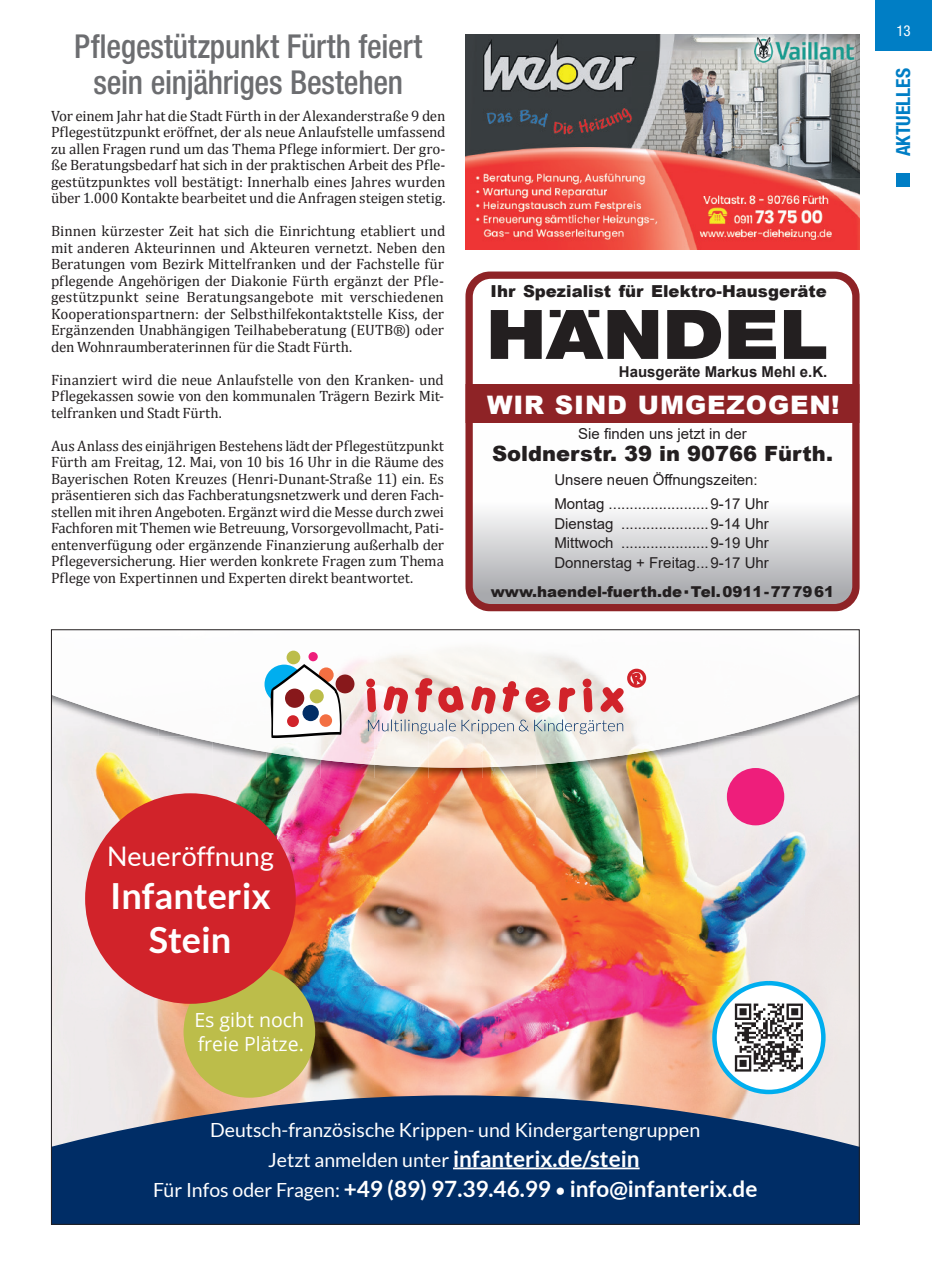
<style>
.page{position:relative;width:932px;height:1263px;background:#fff}
.page>*{position:absolute;margin:0;border:0;box-sizing:border-box;transform-origin:0 0}
.t1{font:700 36px/43.2px "Lato";color:#fff;text-align:center}
.HEADLINE{font:500 condensed 33px/36px "Helvetica Neue LT Std";letter-spacing:-.005em;color:#6c6d70;text-align:center;scale:.96 1}
.t2{font:27px "Lato";color:#fff}
.t3{font:900 25.5px "Arial";letter-spacing:.035em;color:#fff}
.t4{font:700 22.5px/30px "Lato";color:#fff;text-align:center}
.t5{font:900 21px "Arial";color:#231f20}
.t6{font:19.5px "Lato";color:#fff}
.t7{font:19.5px/24px "Open Sans";color:#fff}
.t8{font:700 condensed 19.5px "Helvetica Neue LT Std";color:#007ec5}
.t9{font:900 16.5px "Arial";color:#231f20}
.FLIESSTEXT{font:15px/16.5px "Cambria";letter-spacing:-.005em;color:#231f20;text-align:justify}
.t10{font:15px/19.5px "Arial";color:#231f20}
.t11{font:900 15px "Arial";color:#231f20}
.t12{font:700 15px "Arial";color:#231f20}
.t13{font:condensed 15px "Helvetica Neue LT Std";color:#fff}
.s1{font-weight:400;font-size:19.5px}
</style>
<div class="page">
<div style="left:874px;top:0;width:57px;height:51px;background:#007ec5"></div>
<div style="left:896px;top:173px;width:13px;height:14px;background:#007ec5"></div>
<svg style="left:469px;top:390px;width:387px;height:218px"></svg>
<div style="left:465px;top:271px;width:394px;height:340px;border:8px solid #8e2326;border-radius:22px"></div>
<svg style="left:490px;top:310px;width:168px;height:49px"></svg>
<svg style="left:667px;top:310px;width:53px;height:49px"></svg>
<svg style="left:728px;top:310px;width:47px;height:49px;background:#4a4748"></svg>
<svg style="left:784px;top:310px;width:41px;height:49px"></svg>
<div style="left:465px;top:385px;width:394px;height:38px;background:#8e2326"></div>
<img style="left:53px;top:778px;width:804px;height:317px">
<img style="left:53px;top:713px;width:52px;height:65px">
<img style="left:105px;top:722px;width:54px;height:56px">
<img style="left:212px;top:752px;width:54px;height:26px">
<img style="left:266px;top:760px;width:54px;height:18px">
<img style="left:320px;top:765px;width:54px;height:13px">
<img style="left:374px;top:768px;width:54px;height:10px">
<img style="left:428px;top:768px;width:54px;height:10px">
<img style="left:482px;top:768px;width:54px;height:10px">
<img style="left:536px;top:765px;width:54px;height:13px">
<img style="left:590px;top:760px;width:53px;height:18px">
<img style="left:643px;top:752px;width:54px;height:26px">
<div style="left:697px;top:736px;width:160px;height:42px;background:#f0eced"></div>
<img style="left:269px;top:647px;width:370px;height:28px">
<img style="left:53px;top:695px;width:51px;height:18px">
<img style="left:105px;top:675px;width:700px;height:47px">
<img style="left:805px;top:695px;width:52px;height:18px">
<img style="left:132px;top:721px;width:27px;height:8px">
<img style="left:159px;top:721px;width:53px;height:21px">
<img style="left:212px;top:721px;width:54px;height:31px">
<img style="left:266px;top:721px;width:54px;height:39px">
<img style="left:320px;top:721px;width:54px;height:44px">
<img style="left:374px;top:734px;width:162px;height:34px">
<img style="left:536px;top:734px;width:54px;height:31px">
<img style="left:590px;top:734px;width:54px;height:26px">
<img style="left:643px;top:721px;width:54px;height:31px">
<img style="left:697px;top:721px;width:54px;height:21px">
<img style="left:751px;top:721px;width:27px;height:8px">
<svg style="left:53px;top:1095px;width:804px;height:128px;background:#204373"></svg>
<div style="left:308px;top:652px;width:9px;height:9px;background:#ee1e7b;border-radius:50%"></div>
<div style="left:335px;top:674px;width:19px;height:19px;background:#88181b;border-radius:50%"></div>
<svg style="left:264px;top:665px;width:40px;height:39px"></svg>
<div style="left:286px;top:651px;width:14px;height:13px;background:#bcbd4a;border-radius:50%"></div>
<svg style="left:270px;top:664px;width:71px;height:75px"></svg>
<svg style="left:366px;top:669px;width:280px;height:65px"></svg>
<div style="left:183px;top:966px;width:132px;height:132px;background:#bcbd4a;border-radius:50%"></div>
<div style="left:726px;top:768px;width:58px;height:57px;background:#ee1e7b;border-radius:50%"></div>
<div style="left:85px;top:793px;width:211px;height:211px;background:#d1232a;border-radius:50%"></div>
<hr style="left:453px;top:1167px;width:186px;height:2px;background:#fff">
<svg style="left:712px;top:981px;width:113px;height:113px"></svg>
<svg style="left:734px;top:1003px;width:68px;height:68px"></svg>
<img style="left:465px;top:34px;width:394px;height:216px">
<p class="HEADLINE" style="left:74px;top:27px;width:364px">Pflegestützpunkt Fürth feiert sein einjähriges Bestehen</p>
<p class="FLIESSTEXT" style="left:51px;top:107px;width:396px">Vor einem Jahr hat die Stadt Fürth in der Alexanderstraße 9 den Pflegestützpunkt eröffnet, der als neue Anlaufstelle umfassend zu allen Fragen rund um das Thema Pflege informiert. Der gro&shy;ße Beratungsbedarf hat sich in der praktischen Arbeit des Pfle&shy;gestützpunktes voll bestätigt: Innerhalb eines Jahres wurden über 1.000 Kontakte bearbeitet und die Anfragen steigen stetig.</p>
<p class="FLIESSTEXT" style="left:51px;top:223px;width:396px">Binnen kürzester Zeit hat sich die Einrichtung etabliert und mit anderen Akteurinnen und Akteuren vernetzt. Neben den Beratungen vom Bezirk Mittelfranken und der Fachstelle für pflegende Angehörigen der Diakonie Fürth ergänzt der Pfle&shy;gestützpunkt seine Beratungsangebote mit verschiedenen Kooperationspartnern: der Selbsthilfekontaktstelle Kiss, der Ergänzenden Unabhängigen Teilhabeberatung (EUTB®) oder den Wohnraumberaterinnen für die Stadt Fürth.</p>
<p class="FLIESSTEXT" style="left:51px;top:371px;width:394px">Finanziert wird die neue Anlaufstelle von den Kranken- und Pflegekassen sowie von den kommunalen Trägern Bezirk Mit&shy;telfranken und Stadt Fürth.</p>
<p class="FLIESSTEXT" style="left:51px;top:437px;width:394px">Aus Anlass des einjährigen Bestehens lädt der Pflegestützpunkt Fürth am Freitag, 12. Mai, von 10 bis 16 Uhr in die Räume des Bayerischen Roten Kreuzes (Henri-Dunant-Straße 11) ein. Es präsentieren sich das Fachberatungsnetzwerk und deren Fach&shy;stellen mit ihren Angeboten. Ergänzt wird die Messe durch zwei Fachforen mit Themen wie Betreuung, Vorsorgevollmacht, Pati&shy;entenverfügung oder ergänzende Finanzierung außerhalb der Pflegeversicherung. Hier werden konkrete Fragen zum Thema Pflege von Expertinnen und Experten direkt beantwortet.</p>
<p class="t9" style="left:490px;top:279px;width:338px">Ihr Spezialist für Elektro-Hausgeräte</p>
<p class="t12" style="left:618px;top:361px;width:210px">Hausgeräte Markus Mehl e.K.</p>
<h3 class="t3" style="left:487px;top:386px;width:354px">WIR SIND UMGEZOGEN!</h3>
<p class="t10" style="left:578px;top:424px;width:170px">Sie finden uns jetzt in der</p>
<h3 class="t5" style="left:492px;top:438px;width:342px">Soldnerstr. 39 in 90766 Fürth.</h3>
<p class="t10" style="left:554px;top:468px;width:216px;line-height:23.7px">Unsere neuen Öffnungszeiten:<br>Montag ........................9-17 Uhr</p>
<p class="t10" style="left:554px;top:513px;width:216px;text-align:justify">Dienstag .....................9-14 Uhr Mittwoch .....................9-19 Uhr Donnerstag + Freitag...9-17 Uhr</p>
<p class="t11" style="left:490px;top:580px;width:345px">www.haendel-fuerth.de ▪ Tel. 0911 - 77 79 61</p>
<p class="t13" style="left:896px;top:22px;width:15px">13</p>
<h3 class="t8" style="left:891px;top:156px;width:90px;rotate:-90deg">AKTUELLES</h3>
<p class="t2" style="left:107px;top:841px;width:168px">Neueröffnung</p>
<p class="t1" style="left:110px;top:874px;width:162px">Infanterix<br>Stein</p>
<p class="t7" style="left:194px;top:1008px;width:111px">Es gibt noch freie Plätze.</p>
<p class="t6" style="left:210px;top:1119px;width:491px">Deutsch-französische Krippen- und Kindergartengruppen</p>
<p class="t4" style="left:153px;top:1143px;width:605px"><span class="s1">Jetzt anmelden unter</span> infanterix.de/stein<br><span class="s1">Für Infos oder Fragen:</span> +49 (89) 97.39.46.99 <span class="s1">•</span> info@infanterix.de</p>
</div>
